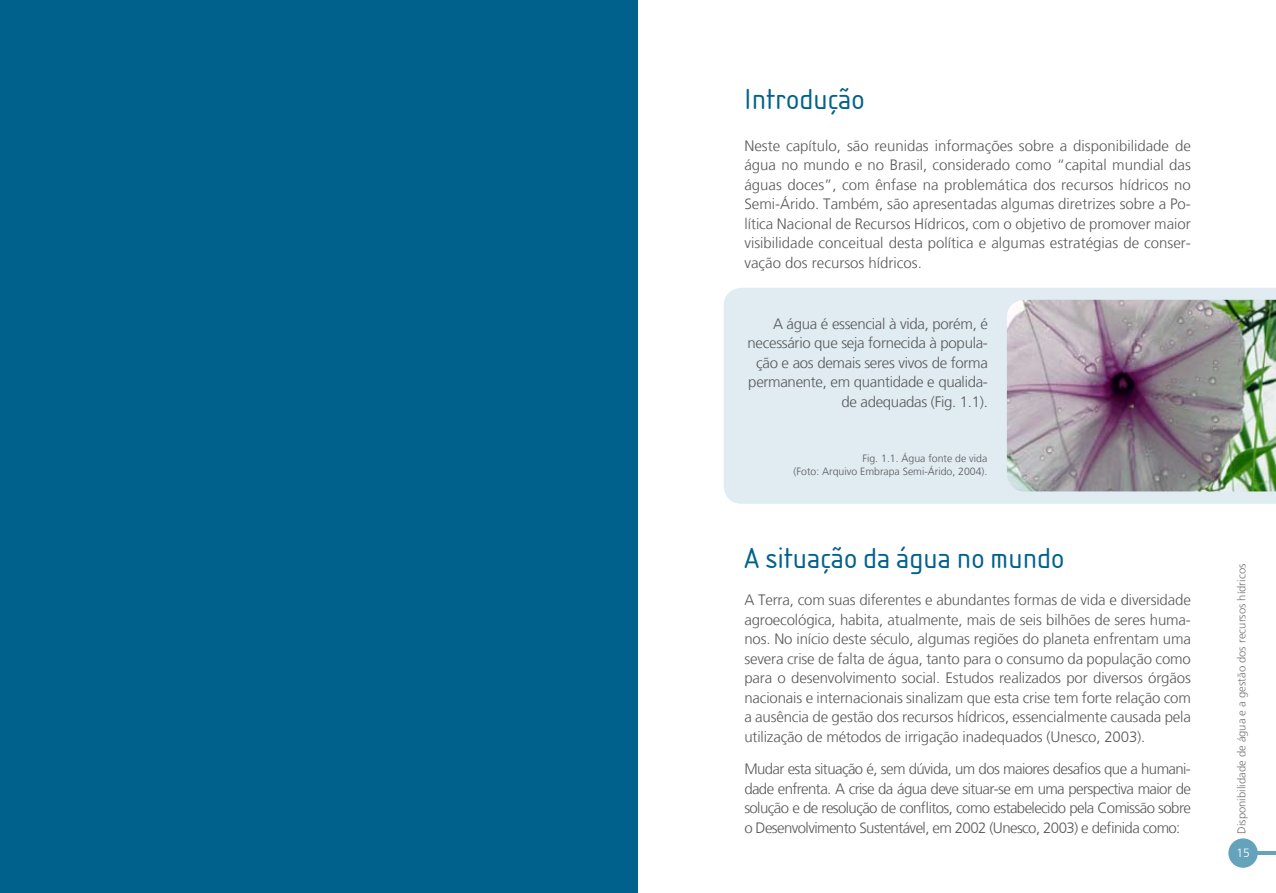
<style>
.page{position:relative;width:1276px;height:893px;background:#fff}
.page>*{position:absolute;margin:0;border:0;box-sizing:border-box;transform-origin:0 0}
.t1{font:30px "Isonorm D";color:#00628c}
.t2{font:300 15px/19.5px "Frutiger LT";letter-spacing:-.02em;color:#58585a;text-align:justify}
.t3{font:300 12px "Frutiger LT";color:#fff}
.t4{font:300 11.25px "Frutiger LT";color:#707173}
.t5{font:300 10.5px/13.5px "Frutiger LT";color:#58585a;text-align:right}
</style>
<div class="page">
<div style="left:1228px;top:838px;width:29px;height:30px;background:#65a2bc;border-radius:50%"></div>
<hr style="left:1250px;top:851px;width:26px;height:4px;background:#65a2bc">
<div style="left:724px;top:288px;width:552px;height:216px;background:#e0ecf2"></div>
<img style="left:1007px;top:300px;width:269px;height:191px">
<div style="left:0;top:0;width:638px;height:893px;background:#00628c"></div>
<h1 class="t1" style="left:744px;top:82px;width:122px">I ntrodução</h1>
<p class="t2" style="left:744px;top:136px;width:448px">Neste capítulo, são reunidas informações sobre a disponibilidade de água no mundo e no Brasil, considerado como “capital mundial das águas doces”, com ênfase na problemática dos recursos hídricos no Semi-Árido. Também, são apresentadas algumas diretrizes sobre a Po&shy;lítica Nacional de Recursos Hídricos, com o objetivo de promover maior visibilidade conceitual desta política e algumas estratégias de conser&shy;vação dos recursos hídricos.</p>
<p class="t2" style="left:747px;top:314px;width:242px;text-align:right">A água é essencial à vida, porém, é necessário que seja fornecida à popula&shy;ção e aos demais seres vivos de forma permanente, em quantidade e qualida&shy;de adequadas (Fig. 1.1).</p>
<p class="t5" style="left:793px;top:452px;width:195px">Fig. 1.1. Água fonte de vida<br>(Foto: Arquivo Embrapa Semi-Árido, 2004).</p>
<h1 class="t1" style="left:744px;top:541px;width:322px">A situação da água no mundo</h1>
<p class="t2" style="left:744px;top:591px;width:448px">A Terra, com suas diferentes e abundantes formas de vida e diversidade agroecológica, habita, atualmente, mais de seis bilhões de seres huma&shy;nos. No início deste século, algumas regiões do planeta enfrentam uma severa crise de falta de água, tanto para o consumo da população como para o desenvolvimento social. Estudos realizados por diversos órgãos nacionais e internacionais sinalizam que esta crise tem forte relação com a ausência de gestão dos recursos hídricos, essencialmente causada pela utilização de métodos de irrigação inadequados (Unesco, 2003).</p>
<p class="t2" style="left:744px;top:759px;width:448px">Mudar esta situação é, sem dúvida, um dos maiores desafios que a humani&shy;dade enfrenta. A crise da água deve situar-se em uma perspectiva maior de solução e de resolução de conflitos, como estabelecido pela Comissão sobre o Desenvolvimento Sustentável, em 2002 (Unesco, 2003) e definida como:</p>
<p class="t4" style="left:1235px;top:834px;width:272px;rotate:-90deg">Disponibilidade de água e a gestão dos recursos hídricos</p>
<p class="t3" style="left:1236px;top:846px;width:15px">15</p>
</div>
